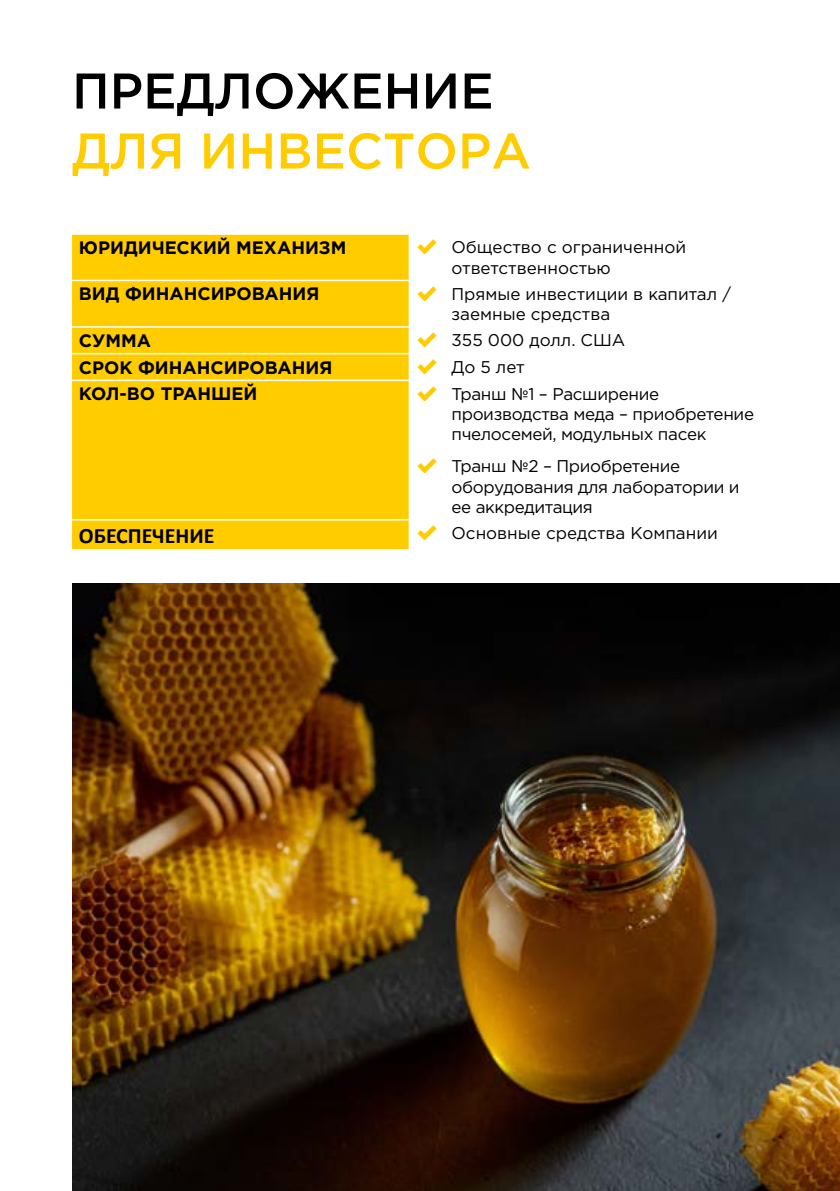
<style>
.page{position:relative;width:840px;height:1191px;background:#fff}
.page>*{position:absolute;margin:0;border:0;box-sizing:border-box;transform-origin:0 0}
.t1{font:500 50px "Gotham Pro";color:#fc0}
.t2{font:500 50px "Gotham Pro";color:#000}
.t3{font:700 22px "Calibri";color:#000}
.t4{font:700 18px "Gotham Pro";color:#000}
.t5{font:17px/20.4px "Gotham Pro";letter-spacing:-.02em;color:#000}
.t6{font:17px/20.4px "Gotham Pro";color:#000}
</style>
<div class="page">
<div style="left:72px;top:235px;width:336px;height:314px;background:#fc0"></div>
<hr style="left:72px;top:280px;width:336px;height:1px;background:#fff">
<hr style="left:72px;top:326px;width:336px;height:2px;background:#fff">
<hr style="left:72px;top:353px;width:336px;height:1px;background:#fff">
<hr style="left:72px;top:380px;width:336px;height:1px;background:#fff">
<hr style="left:72px;top:519px;width:336px;height:1px;background:#fff">
<img style="left:72px;top:583px;width:767px;height:608px">
<h1 class="t2" style="left:72px;top:62px;width:423px">ПРЕДЛОЖЕНИЕ</h1>
<h1 class="t1" style="left:72px;top:122px;width:460px">ДЛЯ ИНВЕСТОРА</h1>
<p class="t4" style="left:79px;top:237px;width:269px">ЮРИДИЧЕСКИЙ МЕХАНИЗМ</p>
<p class="t6" style="left:451px;top:237px;width:236px">Общество с ограниченной ответственностью</p>
<p class="t4" style="left:79px;top:284px;width:242px">ВИД ФИНАНСИРОВАНИЯ</p>
<p class="t6" style="left:451px;top:283px;width:281px">Прямые инвестиции в капитал / заемные средства</p>
<p class="t4" style="left:79px;top:330px;width:73px">СУММА</p>
<p class="t6" style="left:451px;top:330px;width:175px">355 000 долл. США</p>
<p class="t4" style="left:79px;top:357px;width:255px">СРОК ФИНАНСИРОВАНИЯ</p>
<p class="t5" style="left:451px;top:356px;width:75px">До 5 лет</p>
<p class="t4" style="left:79px;top:383px;width:180px">КОЛ-ВО ТРАНШЕЙ</p>
<p class="t5" style="left:451px;top:383px;width:304px">Транш №1 – Расширение производства меда – приобретение пчелосемей, модульных пасек</p>
<p class="t5" style="left:451px;top:456px;width:289px">Транш №2 – Приобретение оборудования для лаборатории и ее аккредитация</p>
<p class="t3" style="left:79px;top:520px;width:137px">ОБЕСПЕЧЕНИЕ</p>
<p class="t6" style="left:451px;top:523px;width:268px">Основные средства Компании</p>
</div>
